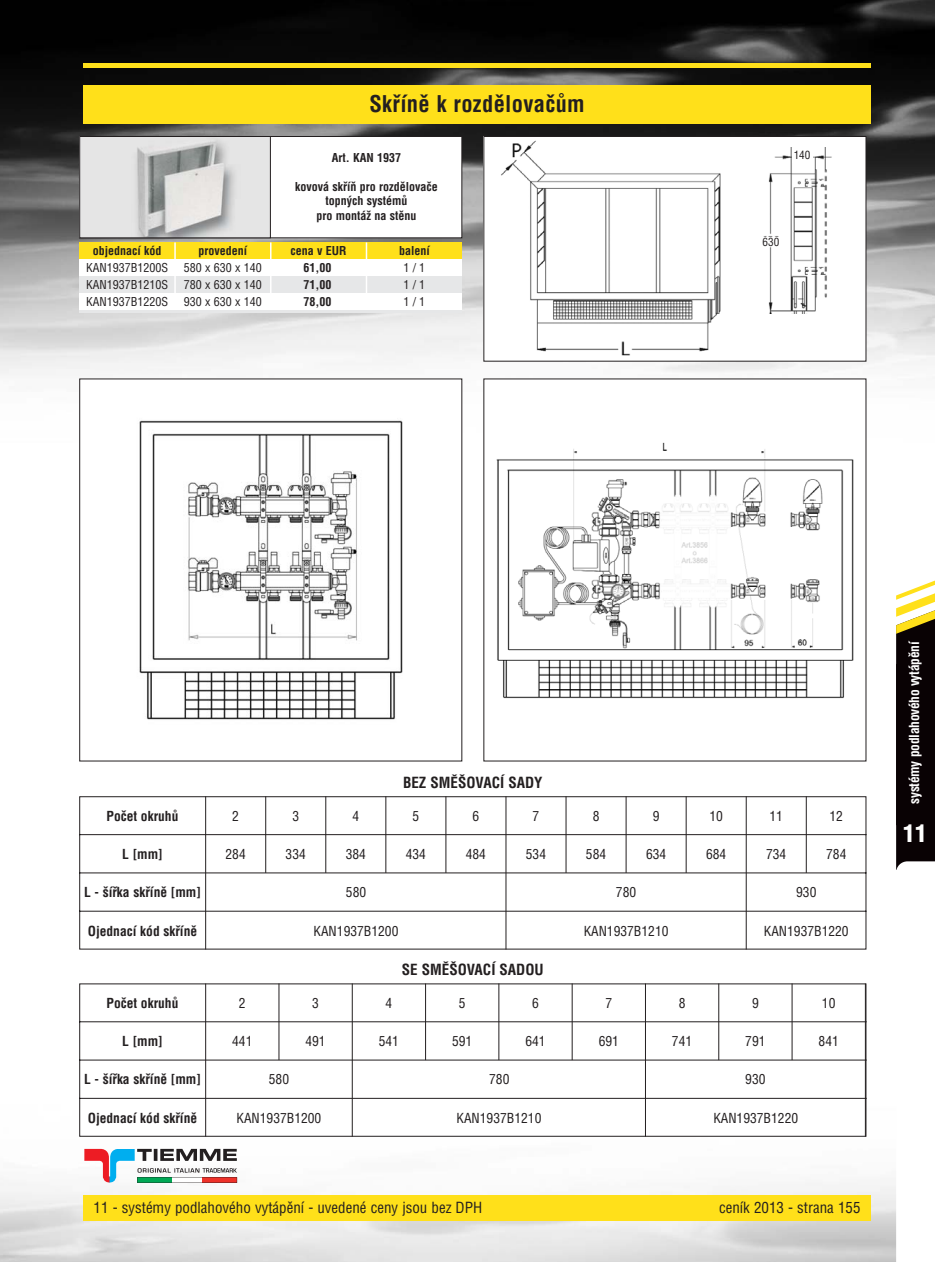
<style>
.page{position:relative;width:935px;height:1262px;background:#fff}
.page>*{position:absolute;margin:0;border:0;box-sizing:border-box;transform-origin:0 0}
.t1{font:900 condensed 24px "Helvetica CE";color:#fff}
.t2{font:700 condensed 22.5px "Helvetica CE";letter-spacing:.015em;color:#231f20}
.t3{font:condensed 15px "Helvetica CE";color:#231f20}
.t4{font:700 condensed 15px "Helvetica CE";color:#231f20}
.t5{font:condensed 13.5px "Helvetica CE";color:#231f20}
.t6{font:700 condensed 13.5px "Helvetica CE";color:#231f20}
.t7{font:700 condensed 13.5px "Helvetica CE";letter-spacing:-.02em;color:#fff}
.t8{font:700 condensed 12px/14.4px "Helvetica CE";color:#231f20;text-align:center}
.t9{font:condensed 12px "Helvetica CE";color:#231f20}
.t10{font:condensed 11.1px "Helvetica CE";color:#231f20}
</style>
<div class="page">
<img style="left:0;top:1160px;width:896px;height:101px">
<img style="left:0;top:0;width:934px;height:442px">
<div style="left:84px;top:1195px;width:786px;height:25px;background:#ffe01a"></div>
<svg style="left:137px;top:1148px;width:100px;height:12px"></svg>
<svg style="left:110px;top:1149px;width:25px;height:33px"></svg>
<svg style="left:84px;top:1148px;width:26px;height:34px"></svg>
<svg style="left:137px;top:1168px;width:100px;height:14px"></svg>
<hr style="left:84px;top:64px;width:786px;height:4px;background:#ffe01a">
<svg style="left:896px;top:581px;width:38px;height:289px;background:#362e22"></svg>
<div style="left:84px;top:85px;width:786px;height:38px;background:#ffe01a"></div>
<div style="left:484px;top:136px;width:382px;height:225px;background:#fff"></div>
<div style="left:483px;top:136px;width:383px;height:225px;border:1px solid #231f20"></div>
<div style="left:80px;top:379px;width:382px;height:382px;background:#fff"></div>
<img style="left:139px;top:420px;width:264px;height:300px">
<div style="left:484px;top:379px;width:382px;height:382px;background:#fff"></div>
<img style="left:496px;top:442px;width:358px;height:257px">
<svg style="left:79px;top:796px;width:788px;height:153px"></svg>
<hr style="left:205px;top:796px;width:1px;height:153px;background:#231f20">
<hr style="left:265px;top:796px;width:1px;height:77px;background:#231f20">
<hr style="left:325px;top:796px;width:1px;height:77px;background:#231f20">
<hr style="left:385px;top:796px;width:1px;height:77px;background:#231f20">
<hr style="left:445px;top:796px;width:1px;height:77px;background:#231f20">
<hr style="left:505px;top:796px;width:1px;height:153px;background:#231f20">
<hr style="left:565px;top:796px;width:1px;height:77px;background:#231f20">
<hr style="left:625px;top:796px;width:1px;height:77px;background:#231f20">
<hr style="left:685px;top:796px;width:1px;height:77px;background:#231f20">
<hr style="left:745px;top:796px;width:1px;height:153px;background:#231f20">
<hr style="left:805px;top:796px;width:1px;height:77px;background:#231f20">
<svg style="left:79px;top:983px;width:788px;height:154px"></svg>
<hr style="left:205px;top:983px;width:1px;height:153px;background:#231f20">
<hr style="left:278px;top:983px;width:1px;height:77px;background:#231f20">
<hr style="left:352px;top:983px;width:1px;height:153px;background:#231f20">
<hr style="left:425px;top:983px;width:1px;height:77px;background:#231f20">
<hr style="left:498px;top:983px;width:1px;height:77px;background:#231f20">
<hr style="left:571px;top:983px;width:1px;height:77px;background:#231f20">
<hr style="left:645px;top:983px;width:1px;height:153px;background:#231f20">
<hr style="left:718px;top:983px;width:1px;height:77px;background:#231f20">
<hr style="left:791px;top:983px;width:1px;height:77px;background:#231f20">
<hr style="left:865px;top:983px;width:1px;height:153px;background:#231f20">
<img style="left:501px;top:140px;width:331px;height:216px">
<div style="left:766px;top:138px;width:70px;height:9px;background:#fff"></div>
<div style="left:791px;top:148px;width:21px;height:15px;background:#fff"></div>
<div style="left:754px;top:314px;width:86px;height:35px;background:#fff"></div>
<div style="left:756px;top:237px;width:25px;height:9px;background:#fff"></div>
<div style="left:79px;top:242px;width:383px;height:17px;background:#ffe01a"></div>
<div style="left:79px;top:259px;width:383px;height:17px;background:#fff"></div>
<div style="left:79px;top:276px;width:383px;height:17px;background:#e6e7e8"></div>
<div style="left:79px;top:293px;width:383px;height:17px;background:#fff"></div>
<hr style="left:174px;top:242px;width:2px;height:68px;background:#fff">
<hr style="left:270px;top:242px;width:1px;height:68px;background:#fff">
<hr style="left:366px;top:242px;width:1px;height:68px;background:#fff">
<div style="left:80px;top:136px;width:382px;height:102px;background:#fff"></div>
<div style="left:79px;top:136px;width:383px;height:102px;border:1px solid #231f20"></div>
<img style="left:81px;top:138px;width:188px;height:98px">
<div style="left:79px;top:136px;width:192px;height:102px;border:1px solid #231f20"></div>
<hr style="left:79px;top:310px;width:383px;height:3px;background:#e6e7e8">
<h2 class="t2" style="left:369px;top:96px;width:217px">Skříně k rozdělovačům</h2>
<p class="t8" style="left:332px;top:152px;width:71px">Art. KAN 1937</p>
<p class="t8" style="left:295px;top:181px;width:144px">kovová skříň pro rozdělovače topných systémů<br>pro montáž na stěnu</p>
<p class="t8" style="left:93px;top:244px;width:70px">objednací kód</p>
<p class="t8" style="left:198px;top:244px;width:50px">provedení</p>
<p class="t8" style="left:291px;top:244px;width:57px">cena v EUR</p>
<p class="t8" style="left:399px;top:244px;width:32px">balení</p>
<p class="t9" style="left:86px;top:263px;width:84px">KAN1937B1200S</p>
<p class="t9" style="left:184px;top:263px;width:79px">580 x 630 x 140</p>
<p class="t8" style="left:303px;top:262px;width:29px">61,00</p>
<p class="t9" style="left:403px;top:263px;width:23px">1 / 1</p>
<p class="t9" style="left:86px;top:280px;width:84px">KAN1937B1210S</p>
<p class="t9" style="left:184px;top:280px;width:79px">780 x 630 x 140</p>
<p class="t8" style="left:303px;top:279px;width:29px">71,00</p>
<p class="t9" style="left:403px;top:280px;width:23px">1 / 1</p>
<p class="t9" style="left:86px;top:297px;width:84px">KAN1937B1220S</p>
<p class="t9" style="left:184px;top:297px;width:79px">930 x 630 x 140</p>
<p class="t8" style="left:303px;top:296px;width:29px">78,00</p>
<p class="t9" style="left:403px;top:297px;width:23px">1 / 1</p>
<p class="t10" style="left:793px;top:151px;width:18px">140</p>
<p class="t10" style="left:762px;top:238px;width:18px">630</p>
<p class="t6" style="left:106px;top:811px;width:73px">Počet okruhů</p>
<p class="t6" style="left:122px;top:849px;width:42px">L [mm]</p>
<p class="t6" style="left:84px;top:887px;width:118px">L - šířka skříně [mm]</p>
<p class="t6" style="left:88px;top:926px;width:111px">Ojednací kód skříně</p>
<p class="t6" style="left:106px;top:998px;width:73px">Počet okruhů</p>
<p class="t6" style="left:122px;top:1036px;width:42px">L [mm]</p>
<p class="t6" style="left:84px;top:1074px;width:118px">L - šířka skříně [mm]</p>
<p class="t6" style="left:88px;top:1113px;width:111px">Ojednací kód skříně</p>
<p class="t5" style="left:232px;top:811px;width:8px">2</p>
<p class="t5" style="left:225px;top:849px;width:22px">284</p>
<p class="t5" style="left:239px;top:998px;width:8px">2</p>
<p class="t5" style="left:232px;top:1036px;width:22px">441</p>
<p class="t5" style="left:292px;top:811px;width:8px">3</p>
<p class="t5" style="left:285px;top:849px;width:22px">334</p>
<p class="t5" style="left:352px;top:811px;width:8px">4</p>
<p class="t5" style="left:346px;top:849px;width:22px">384</p>
<p class="t4" style="left:403px;top:777px;width:141px">BEZ SMĚŠOVACÍ SADY</p>
<p class="t5" style="left:412px;top:811px;width:8px">5</p>
<p class="t5" style="left:406px;top:849px;width:22px">434</p>
<p class="t5" style="left:472px;top:811px;width:8px">6</p>
<p class="t5" style="left:466px;top:849px;width:22px">484</p>
<p class="t5" style="left:532px;top:811px;width:8px">7</p>
<p class="t5" style="left:526px;top:849px;width:22px">534</p>
<p class="t5" style="left:592px;top:811px;width:8px">8</p>
<p class="t5" style="left:586px;top:849px;width:22px">584</p>
<p class="t5" style="left:652px;top:811px;width:8px">9</p>
<p class="t5" style="left:646px;top:849px;width:22px">634</p>
<p class="t5" style="left:346px;top:887px;width:22px">580</p>
<p class="t5" style="left:616px;top:887px;width:22px">780</p>
<p class="t5" style="left:313px;top:926px;width:86px">KAN1937B1200</p>
<p class="t5" style="left:583px;top:926px;width:86px">KAN1937B1210</p>
<p class="t4" style="left:402px;top:964px;width:143px">SE SMĚŠOVACÍ SADOU</p>
<p class="t5" style="left:269px;top:1074px;width:22px">580</p>
<p class="t5" style="left:312px;top:998px;width:8px">3</p>
<p class="t5" style="left:305px;top:1036px;width:22px">491</p>
<p class="t5" style="left:385px;top:998px;width:8px">4</p>
<p class="t5" style="left:379px;top:1036px;width:22px">541</p>
<p class="t5" style="left:459px;top:998px;width:8px">5</p>
<p class="t5" style="left:452px;top:1036px;width:22px">591</p>
<p class="t5" style="left:489px;top:1074px;width:22px">780</p>
<p class="t5" style="left:532px;top:998px;width:8px">6</p>
<p class="t5" style="left:525px;top:1036px;width:22px">641</p>
<p class="t5" style="left:605px;top:998px;width:8px">7</p>
<p class="t5" style="left:598px;top:1036px;width:22px">691</p>
<p class="t5" style="left:678px;top:998px;width:8px">8</p>
<p class="t5" style="left:672px;top:1036px;width:22px">741</p>
<p class="t5" style="left:709px;top:811px;width:15px">10</p>
<p class="t5" style="left:706px;top:849px;width:22px">684</p>
<p class="t5" style="left:769px;top:811px;width:15px">11</p>
<p class="t5" style="left:766px;top:849px;width:22px">734</p>
<p class="t5" style="left:829px;top:811px;width:15px">12</p>
<p class="t5" style="left:826px;top:849px;width:22px">784</p>
<p class="t5" style="left:796px;top:887px;width:22px">930</p>
<p class="t5" style="left:763px;top:926px;width:86px">KAN1937B1220</p>
<p class="t5" style="left:752px;top:998px;width:8px">9</p>
<p class="t5" style="left:745px;top:1036px;width:22px">791</p>
<p class="t5" style="left:745px;top:1074px;width:22px">930</p>
<p class="t5" style="left:822px;top:998px;width:15px">10</p>
<p class="t5" style="left:818px;top:1036px;width:22px">841</p>
<p class="t5" style="left:236px;top:1113px;width:86px">KAN1937B1200</p>
<p class="t5" style="left:456px;top:1113px;width:86px">KAN1937B1210</p>
<p class="t5" style="left:713px;top:1113px;width:86px">KAN1937B1220</p>
<p class="t3" style="left:94px;top:1202px;width:390px">11 - systémy podlahového vytápění - uvedené ceny jsou bez DPH</p>
<p class="t3" style="left:719px;top:1202px;width:143px">ceník 2013 - strana 155</p>
<p class="t7" style="left:909px;top:804px;width:164px;rotate:-90deg">systémy podlahového vytápění</p>
<h1 class="t1" style="left:903px;top:824px;width:25px">11</h1>
</div>
